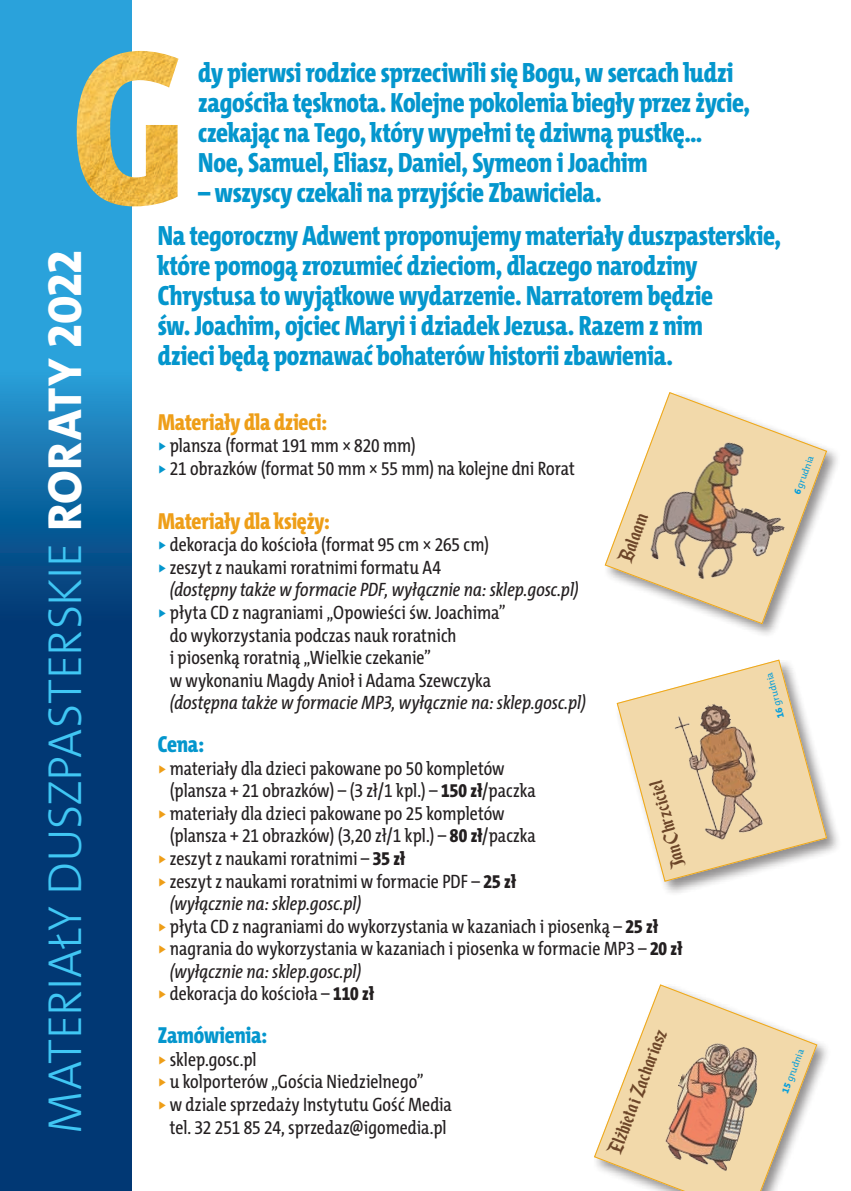
<style>
.page{position:relative;width:851px;height:1191px;background:#fff}
.page>*{position:absolute;margin:0;border:0;box-sizing:border-box;transform-origin:0 0}
.t1{font:48px "The Mix HP3 Lig";letter-spacing:-.01em;color:#40c7f4}
.t2{font:800 28px/30px "The Mix Cd";letter-spacing:-.01em;color:#0496cd}
.t3{font:23.8px "Enchanted Land";color:#6c4528}
.t4{font:800 23.4px "The Mix Cd";letter-spacing:-.01em;color:#ee9e18}
.t5{font:800 23.4px "The Mix Cd";letter-spacing:-.01em;color:#0496cd}
.t6{font:19.4px/22.6px "The Mix Cd";color:#231f20}
.t7{font:italic 19.4px/22.6px "The Mix Cd";color:#231f20}
.t8{font:9.4px "The Mix HP5 Plain";color:#069edb}
.s1{font-family:"The Mix HP8 Ex Bld";color:#fff}
.s2{color:#0496cd}
.s3{font-style:normal;color:#0496cd}
.s4{font-style:normal}
.s5{font-style:italic}
.s6{color:#ee9e18}
.s7{font-weight:800}
.s8{font-family:"The Mix HP8 Ex Bld"}
</style>
<div class="page">
<svg style="left:0;top:0;width:132px;height:1191px;background:#0f5f9a"></svg>
<img style="left:77px;top:51px;width:101px;height:155px">
<div style="left:602px;top:390px;width:239px;height:249px;background:#231f20;opacity:.5"></div>
<svg style="left:604px;top:391px;width:223px;height:234px"></svg>
<div style="left:591px;top:982px;width:241px;height:209px;background:#231f20;opacity:.5"></div>
<svg style="left:593px;top:983px;width:224px;height:208px"></svg>
<div style="left:614px;top:657px;width:227px;height:239px;background:#231f20;opacity:.5"></div>
<svg style="left:616px;top:659px;width:211px;height:222px;fill:#f2d9aa"></svg>
<img style="left:671px;top:697px;width:101px;height:146px">
<div style="left:616px;top:659px;width:210px;height:222px;border:1px solid #efa715;border-radius:45px"></div>
<p class="t1" style="left:34px;top:1133px;width:884px;rotate:-90deg">MATERIAŁY DUSZPASTERSKIE <span class="s1">RORATY 2022</span></p>
<p class="t2" style="left:198px;top:56px;width:553px">dy pierwsi rodzice sprzeciwili się Bogu, w sercach ludzi zagościła tęsknota. Kolejne pokolenia biegły przez życie, czekając na Tego, który wypełni tę dziwną pustkę… Noe, Samuel, Eliasz, Daniel, Symeon i Joachim</p>
<p class="t2" style="left:198px;top:176px;width:405px">– wszyscy czekali na przyjście Zbawiciela.</p>
<p class="t2" style="left:158px;top:220px;width:624px">Na tegoroczny Adwent proponujemy materiały duszpasterskie, które pomogą zrozumieć dzieciom, dlaczego narodziny Chrystusa to wyjątkowe wydarzenie. Narratorem będzie<br>św. Joachim, ojciec Maryi i dziadek Jezusa. Razem z nim<br>dzieci będą poznawać bohaterów historii zbawienia.</p>
<p class="t4" style="left:158px;top:407px;width:171px">Materiały dla dzieci:</p>
<p class="t6" style="left:158px;top:434px;width:259px"><span class="s2">⊲</span> plansza (format 191 mm × 820 mm)</p>
<p class="t6" style="left:158px;top:456px;width:418px"><span class="s2">⊲</span> 21 obrazków (format 50 mm × 55 mm) na kolejne dni Rorat</p>
<p class="t4" style="left:158px;top:506px;width:173px">Materiały dla księży:</p>
<p class="t6" style="left:158px;top:533px;width:333px"><span class="s2">⊲</span> dekoracja do kościoła (format 95 cm × 265 cm)</p>
<p class="t7" style="left:170px;top:555px;width:410px;text-indent:-12px"><span class="s3">⊲</span> <span class="s4">zeszyt z naukami roratnimi formatu A4<br></span>(dostępny także w formacie PDF, wyłącznie na: sklep.gosc.pl)</p>
<p class="t6" style="left:170px;top:600px;width:417px;text-indent:-12px"><span class="s2">⊲</span> płyta CD z nagraniami „Opowieści św. Joachima”<br>do wykorzystania podczas nauk roratnich<br>i piosenką roratnią „Wielkie czekanie”<br>w wykonaniu Magdy Anioł i Adama Szewczyka<br><span class="s5">(dostępna także w formacie MP3, wyłącznie na: sklep.gosc.pl)</span></p>
<p class="t5" style="left:158px;top:729px;width:48px">Cena:</p>
<p class="t6" style="left:170px;top:756px;width:367px;text-indent:-12px"><span class="s6">⊲</span> materiały dla dzieci pakowane po 50 kompletów (plansza + 21 obrazków) – (3 zł/1 kpl.) – <span class="s7">150 zł</span>/paczka</p>
<p class="t6" style="left:170px;top:801px;width:367px;text-indent:-12px"><span class="s6">⊲</span> materiały dla dzieci pakowane po 25 kompletów (plansza + 21 obrazków) (3,20 zł/1 kpl.) – <span class="s7">80 zł</span>/paczka</p>
<p class="t6" style="left:158px;top:846px;width:249px"><span class="s6">⊲</span> zeszyt z naukami roratnimi – <span class="s7">35 zł</span></p>
<p class="t6" style="left:170px;top:869px;width:348px;text-indent:-12px"><span class="s6">⊲</span> zeszyt z naukami roratnimi w formacie PDF – <span class="s7">25 zł </span><span class="s5">(wyłącznie na: sklep.gosc.pl)</span></p>
<p class="t6" style="left:158px;top:914px;width:501px"><span class="s6">⊲</span> płyta CD z nagraniami do wykorzystania w kazaniach i piosenką – <span class="s7">25 zł</span></p>
<p class="t6" style="left:170px;top:936px;width:514px;text-indent:-12px"><span class="s6">⊲</span> nagrania do wykorzystania w kazaniach i piosenka w formacie MP3 – <span class="s7">20 zł </span><span class="s5">(wyłącznie na: sklep.gosc.pl)</span></p>
<p class="t6" style="left:158px;top:982px;width:218px"><span class="s6">⊲</span> dekoracja do kościoła – <span class="s7">110 zł</span></p>
<p class="t5" style="left:158px;top:1020px;width:111px">Zamówienia:</p>
<p class="t6" style="left:158px;top:1047px;width:100px"><span class="s6">⊲</span> sklep.gosc.pl</p>
<p class="t6" style="left:158px;top:1070px;width:267px"><span class="s6">⊲</span> u kolporterów „Gościa Niedzielnego”</p>
<p class="t6" style="left:158px;top:1092px;width:295px;text-align:center"><span class="s6">⊲</span> w dziale sprzedaży Instytutu Gość Media tel. 32 251 85 24, sprzedaz@igomedia.pl</p>
<p class="t3" style="left:611px;top:557px;width:53px;rotate:-69deg">Balaam</p>
<p class="t3" style="left:665px;top:871px;width:91px;rotate:-105deg">Jan Chrzciciel</p>
<p class="t3" style="left:601px;top:1149px;width:134px;rotate:-69deg">Elżbieta i Zachariasz</p>
<p class="t8" style="left:790px;top:492px;width:43px;rotate:-69deg"><span class="s8">6</span> grudnia</p>
<p class="t8" style="left:775px;top:719px;width:48px;rotate:-105deg"><span class="s8">16</span> grudnia</p>
<p class="t8" style="left:779px;top:1090px;width:48px;rotate:-69deg"><span class="s8">15</span> grudnia</p>
</div>
